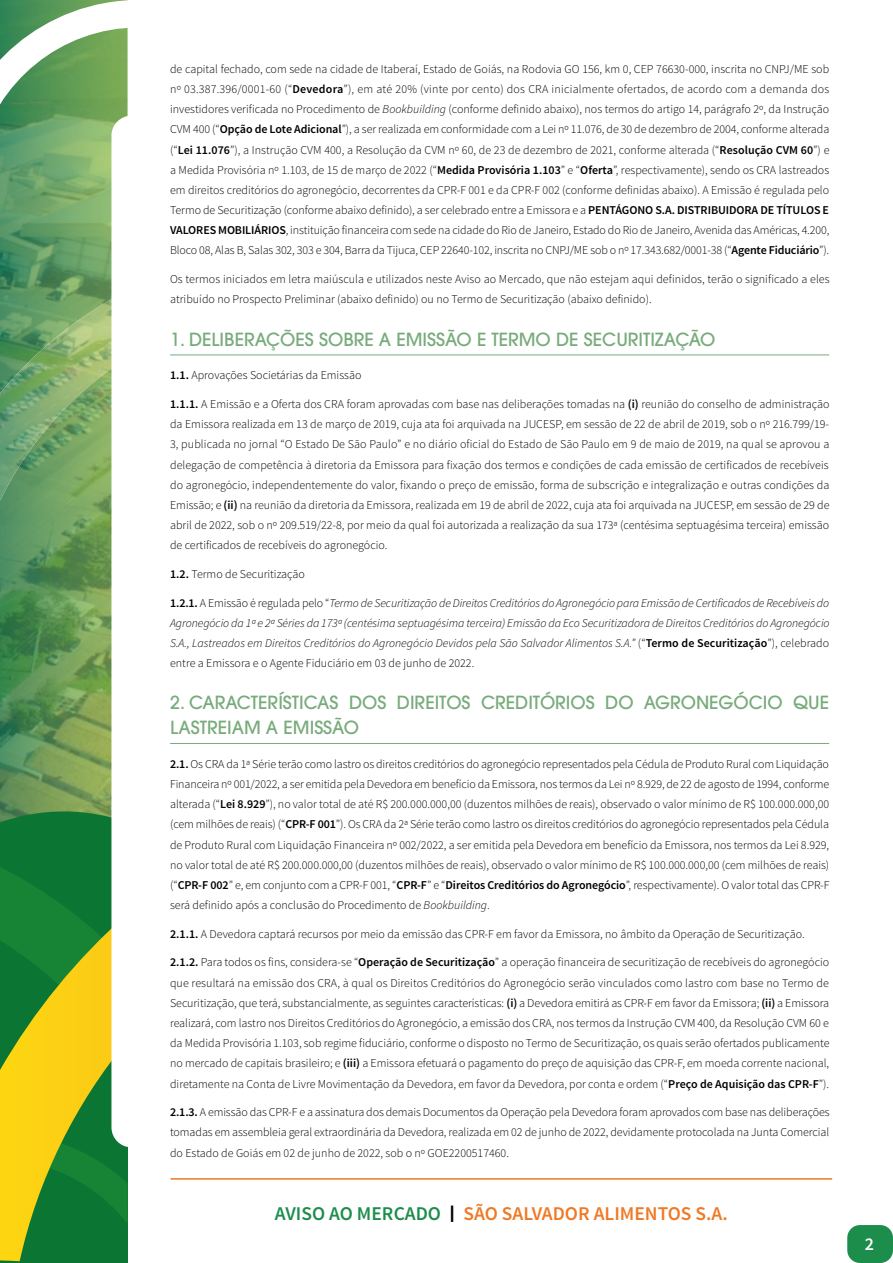
<style>
.page{position:relative;width:893px;height:1263px;background:#fff}
.page>*{position:absolute;margin:0;border:0;box-sizing:border-box;transform-origin:0 0}
.t1{font:600 19.5px "Source Sans Pro";color:#ef7925}
.t2{font:500 18px/24.8px "ITC Avant Garde Pro";color:#78ab7b}
.t3{font:600 18px "Source Sans Pro";color:#fff}
.t4{font:300 12px/20.2px "Source Sans Pro";color:#000;text-align:justify}
.t5{font:italic 300 12px/20.2px "Source Sans Pro";letter-spacing:.005em;color:#000;text-align:justify}
.s1{font-weight:600}
.s2{font-style:italic}
.s3{font-weight:600;font-style:normal}
.s4{font-style:normal}
.s5{color:#1d8d4b}
.s6{font-family:"ITC Avant Garde Pro";font-weight:500;color:#000}
</style>
<div class="page">
<div style="left:847px;top:1225px;width:46px;height:38px;background:#1d8d4b;border-radius:13px"></div>
<hr style="left:171px;top:1178px;width:661px;height:2px;background:#ef7925">
<img style="left:0;top:156px;width:111px;height:655px">
<svg style="left:0;top:0;width:128px;height:156px"></svg>
<img style="left:0;top:290px;width:111px;height:211px">
<svg style="left:0;top:811px;width:128px;height:450px;background:#659928"></svg>
<div style="left:111px;top:116px;width:55px;height:1031px;background:#fff;border-radius:20px"></div>
<hr style="left:170px;top:743px;width:659px;height:1px;background:#78ab7b">
<hr style="left:170px;top:355px;width:659px;height:1px;background:#78ab7b">
<p class="t4" style="left:170px;top:59px;width:661px">de capital fechado, com sede na cidade de Itaberaí, Estado de Goiás, na Rodovia GO 156, km 0, CEP 76630-000, inscrita no CNPJ/ME sob nº 03.387.396/0001-60 (“<span class="s1">Devedora</span>”), em até 20% (vinte por cento) dos CRA inicialmente ofertados, de acordo com a demanda dos investidores verificada no Procedimento de <span class="s2">Bookbuilding</span> (conforme definido abaixo), nos termos do artigo 14, parágrafo 2º, da Instrução CVM 400 (“<span class="s1">Opção de Lote Adicional</span>”), a ser realizada em conformidade com a Lei nº 11.076, de 30 de dezembro de 2004, conforme alterada (“<span class="s1">Lei 11.076</span>”), a Instrução CVM 400, a Resolução da CVM nº 60, de 23 de dezembro de 2021, conforme alterada (“<span class="s1">Resolução CVM 60</span>”) e a Medida Provisória nº 1.103, de 15 de março de 2022 (“<span class="s1">Medida Provisória 1.103</span>” e “<span class="s1">Oferta</span>”, respectivamente), sendo os CRA lastreados em direitos creditórios do agronegócio, decorrentes da CPR-F 001 e da CPR-F 002 (conforme definidas abaixo). A Emissão é regulada pelo Termo de Securitização (conforme abaixo definido), a ser celebrado entre a Emissora e a <span class="s1">PENTÁGONO S.A. DISTRIBUIDORA DE TÍTULOS E VALORES MOBILIÁRIOS</span>, instituição financeira com sede na cidade do Rio de Janeiro, Estado do Rio de Janeiro, Avenida das Américas, 4.200, Bloco 08, Alas B, Salas 302, 303 e 304, Barra da Tijuca, CEP 22640-102, inscrita no CNPJ/ME sob o nº 17.343.682/0001-38 (“<span class="s1">Agente Fiduciário</span>”).</p>
<p class="t4" style="left:170px;top:269px;width:661px">Os termos iniciados em letra maiúscula e utilizados neste Aviso ao Mercado, que não estejam aqui definidos, terão o significado a eles atribuído no Prospecto Preliminar (abaixo definido) ou no Termo de Securitização (abaixo definido).</p>
<h4 class="t2" style="left:170px;top:326px;width:547px">1. DELIBERAÇÕES SOBRE A EMISSÃO E TERMO DE SECURITIZAÇÃO</h4>
<h6 class="t4" style="left:170px;top:365px;width:193px"><span class="s1">1.1.</span> Aprovações Societárias da Emissão</h6>
<p class="t4" style="left:170px;top:394px;width:661px"><span class="s1">1.1.1.</span> A Emissão e a Oferta dos CRA foram aprovadas com base nas deliberações tomadas na <span class="s1">(i)</span> reunião do conselho de administração da Emissora realizada em 13 de março de 2019, cuja ata foi arquivada na JUCESP, em sessão de 22 de abril de 2019, sob o nº 216.799/19- 3, publicada no jornal “O Estado De São Paulo” e no diário oficial do Estado de São Paulo em 9 de maio de 2019, na qual se aprovou a delegação de competência à diretoria da Emissora para fixação dos termos e condições de cada emissão de certificados de recebíveis do agronegócio, independentemente do valor, fixando o preço de emissão, forma de subscrição e integralização e outras condições da Emissão; e <span class="s1">(ii)</span> na reunião da diretoria da Emissora, realizada em 19 de abril de 2022, cuja ata foi arquivada na JUCESP, em sessão de 29 de abril de 2022, sob o nº 209.519/22-8, por meio da qual foi autorizada a realização da sua 173ª (centésima septuagésima terceira) emissão de certificados de recebíveis do agronegócio.</p>
<h6 class="t4" style="left:170px;top:564px;width:136px"><span class="s1">1.2.</span> Termo de Securitização</h6>
<p class="t5" style="left:170px;top:592px;width:661px"><span class="s3">1.2.1.</span> <span class="s4">A Emissão é regulada pelo “</span>Termo de Securitização de Direitos Creditórios do Agronegócio para Emissão de Certificados de Recebíveis do Agronegócio da 1ª e 2ª Séries da 173ª (centésima septuagésima terceira) Emissão da Eco Securitizadora de Direitos Creditórios do Agronegócio S.A., Lastreados em Direitos Creditórios do Agronegócio Devidos pela São Salvador Alimentos S.A.” <span class="s4">(“</span><span class="s3">Termo de Securitização</span><span class="s4">”), celebrado entre a Emissora e o Agente Fiduciário em 03 de junho de 2022.</span></p>
<h4 class="t2" style="left:170px;top:690px;width:661px">2. CARACTERÍSTICAS DOS DIREITOS CREDITÓRIOS DO AGRONEGÓCIO QUE<br>LASTREIAM A EMISSÃO</h4>
<p class="t4" style="left:170px;top:754px;width:661px"><span class="s1">2.1.</span> Os CRA da 1ª Série terão como lastro os direitos creditórios do agronegócio representados pela Cédula de Produto Rural com Liquidação Financeira nº 001/2022, a ser emitida pela Devedora em benefício da Emissora, nos termos da Lei nº 8.929, de 22 de agosto de 1994, conforme alterada (“<span class="s1">Lei 8.929</span>”), no valor total de até R$ 200.000.000,00 (duzentos milhões de reais), observado o valor mínimo de R$ 100.000.000,00 (cem milhões de reais) (“<span class="s1">CPR-F 001</span>”). Os CRA da 2ª Série terão como lastro os direitos creditórios do agronegócio representados pela Cédula de Produto Rural com Liquidação Financeira nº 002/2022, a ser emitida pela Devedora em benefício da Emissora, nos termos da Lei 8.929, no valor total de até R$ 200.000.000,00 (duzentos milhões de reais), observado o valor mínimo de R$ 100.000.000,00 (cem milhões de reais) (“<span class="s1">CPR-F 002</span>” e, em conjunto com a CPR-F 001, “<span class="s1">CPR-F</span>” e “<span class="s1">Direitos Creditórios do Agronegócio</span>”, respectivamente). O valor total das CPR-F será definido após a conclusão do Procedimento de <span class="s2">Bookbuilding</span>.</p>
<h6 class="t4" style="left:170px;top:924px;width:636px"><span class="s1">2.1.1.</span> A Devedora captará recursos por meio da emissão das CPR-F em favor da Emissora, no âmbito da Operação de Securitização.</h6>
<p class="t4" style="left:170px;top:952px;width:661px"><span class="s1">2.1.2.</span> Para todos os fins, considera-se “<span class="s1">Operação de Securitização</span>” a operação financeira de securitização de recebíveis do agronegócio que resultará na emissão dos CRA, à qual os Direitos Creditórios do Agronegócio serão vinculados como lastro com base no Termo de Securitização, que terá, substancialmente, as seguintes características: <span class="s1">(i)</span> a Devedora emitirá as CPR-F em favor da Emissora; <span class="s1">(ii)</span> a Emissora realizará, com lastro nos Direitos Creditórios do Agronegócio, a emissão dos CRA, nos termos da Instrução CVM 400, da Resolução CVM 60 e da Medida Provisória 1.103, sob regime fiduciário, conforme o disposto no Termo de Securitização, os quais serão ofertados publicamente no mercado de capitais brasileiro; e <span class="s1">(iii)</span> a Emissora efetuará o pagamento do preço de aquisição das CPR-F, em moeda corrente nacional, diretamente na Conta de Livre Movimentação da Devedora, em favor da Devedora, por conta e ordem (“<span class="s1">Preço de Aquisição das CPR-F</span>”).</p>
<p class="t4" style="left:170px;top:1102px;width:661px"><span class="s1">2.1.3.</span> A emissão das CPR-F e a assinatura dos demais Documentos da Operação pela Devedora foram aprovados com base nas deliberações tomadas em assembleia geral extraordinária da Devedora, realizada em 02 de junho de 2022, devidamente protocolada na Junta Comercial do Estado de Goiás em 02 de junho de 2022, sob o nº GOE2200517460.</p>
<h1 class="t1" style="left:275px;top:1201px;width:454px"><span class="s5">AVISO AO MERCADO</span> <span class="s6">|</span> SÃO SALVADOR ALIMENTOS S.A.</h1>
<h2 class="t3" style="left:865px;top:1232px;width:11px">2</h2>
</div>
